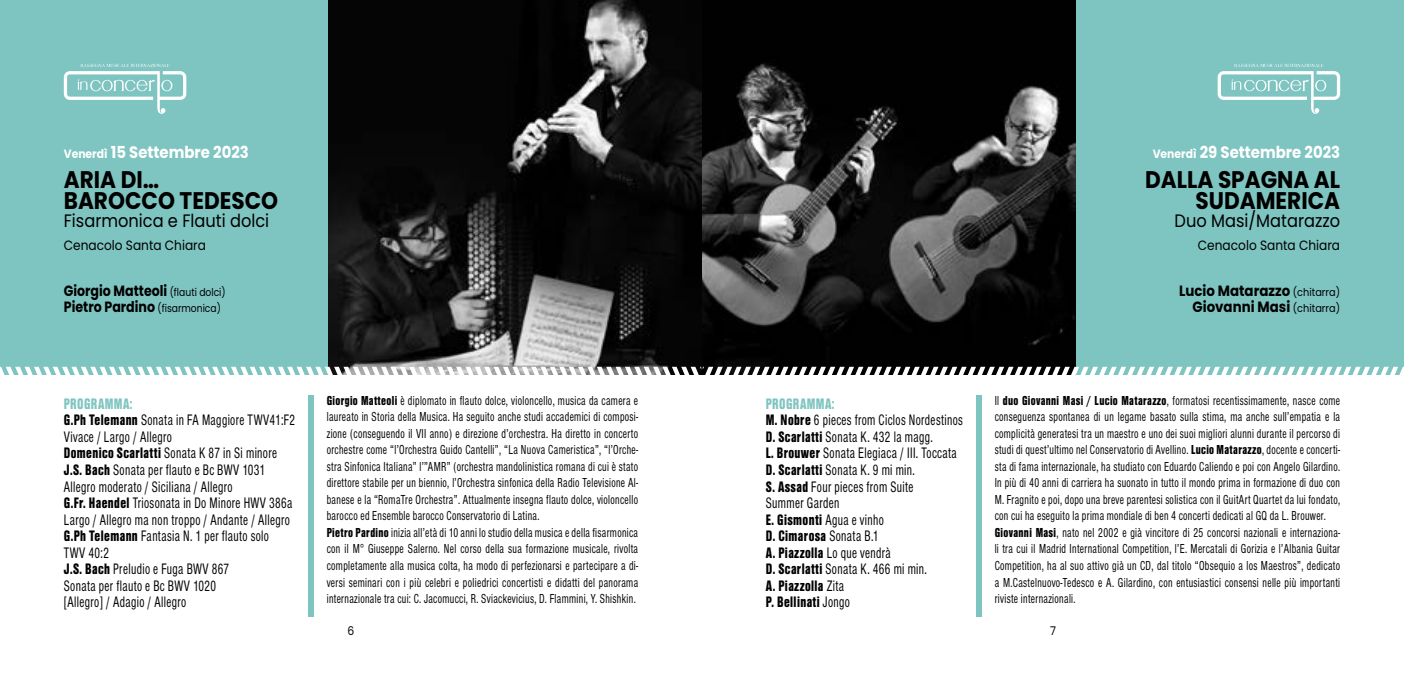
<style>
.page{position:relative;width:1404px;height:681px;background:#fff}
.page>*{position:absolute;margin:0;border:0;box-sizing:border-box;transform-origin:0 0}
.t1{font:700 24px/21.6px "Poppins";color:#000;text-align:right;scale:.9 1}
.t2{font:18px "Poppins";color:#000;scale:.9 1}
.t3{font:700 16.5px "Poppins";color:#fff;scale:.9 1}
.t4{font:condensed 15.75px/16.5px "Nimbus Sans TOT";letter-spacing:.03em;color:#000;scale:.8 1}
.t5{font:15.75px/16.5px "Nimbus Sans TOT Blac Cond";letter-spacing:.03em;color:#000;scale:.8 1}
.t6{font:15.75px "Nimbus Sans TOT Blac Cond";letter-spacing:.03em;color:#7ec4c0;scale:.8 1}
.t7{font:700 14.85px/16.5px "Poppins";color:#000;scale:.85 1}
.t8{font:700 14.85px/16.5px "Poppins";color:#000;text-align:right;scale:.9 1}
.t9{font:condensed 13.5px/16.5px "Nimbus Sans TOT";letter-spacing:.03em;color:#000;scale:.8 1}
.t10{font:13.5px "Poppins";color:#000;scale:.9 1}
.t11{font:12px "Poppins";color:#000;scale:.9 1}
.s1{font-size:12px}
.s2{font-weight:400;font-size:10.8px}
.s3{font-family:"Nimbus Sans TOT Blac Cond";font-stretch:normal}
.s4{font-family:"Nimbus Sans TOT";font-stretch:condensed}
</style>
<div class="page">
<div style="left:1072px;top:0;width:331px;height:374px;background:#7ec4c0"></div>
<svg style="left:1217px;top:64px;width:122px;height:50px"></svg>
<img style="left:331px;top:0;width:744px;height:366px">
<div style="left:975px;top:395px;width:6px;height:222px;background:#7ec4c0"></div>
<div style="left:308px;top:395px;width:6px;height:222px;background:#7ec4c0"></div>
<div style="left:0;top:0;width:331px;height:374px;background:#7ec4c0"></div>
<svg style="left:0;top:366px;width:1403px;height:9px"></svg>
<svg style="left:64px;top:64px;width:122px;height:50px"></svg>
<p class="t3" style="left:64px;top:142px;width:207px"><span class="s1">Venerdì</span> 15 Settembre 2023</p>
<h1 class="t1" style="left:64px;top:169px;width:240px;text-align:left">ARIA DI…<br>BAROCCO TEDESCO</h1>
<h2 class="t2" style="left:64px;top:210px;width:230px">Fisarmonica e Flauti dolci</h2>
<p class="t10" style="left:64px;top:237px;width:159px">Cenacolo Santa Chiara</p>
<p class="t7" style="left:64px;top:282px;width:192px">Giorgio Matteoli <span class="s2">(flauti dolci)<br></span>Pietro Pardino <span class="s2">(fisarmonica)</span></p>
<p class="t6" style="left:64px;top:394px;width:87px">PROGRAMMA:</p>
<p class="t4" style="left:64px;top:412px;width:291px"><span class="s3">G.Ph Telemann</span> Sonata in FA Maggiore TWV41:F2<br>Vivace / Largo / Allegro<br><span class="s3">Domenico Scarlatti</span> Sonata K 87 in Si minore <span class="s3">J.S. Bach</span> Sonata per flauto e Bc BWV 1031<br>Allegro moderato / Siciliana / Allegro<br><span class="s3">G.Fr. Haendel</span> Triosonata in Do Minore HWV 386a Largo / Allegro ma non troppo / Andante / Allegro <span class="s3">G.Ph Telemann</span> Fantasia N. 1 per flauto solo<br>TWV 40:2<br><span class="s3">J.S. Bach</span> Preludio e Fuga BWV 867<br>Sonata per flauto e Bc BWV 1020<br>[Allegro] / Adagio / Allegro</p>
<p class="t9" style="left:327px;top:392px;width:391px"><span class="s3">Giorgio Matteoli</span> è diplomato in flauto dolce, violoncello, musica da camera e laureato in Storia della Musica. Ha seguito anche studi accademici di composi&shy;zione (conseguendo il VII anno) e direzione d’orchestra. Ha diretto in concerto orchestre come “l’Orchestra Guido Cantelli”, “La Nuova Cameristica”, “l’Orche&shy;stra Sinfonica Italiana” l’”AMR” (orchestra mandolinistica romana di cui è stato direttore stabile per un biennio, l’Orchestra sinfonica della Radio Televisione Al&shy;banese e la “RomaTre Orchestra”. Attualmente insegna flauto dolce, violoncello barocco ed Ensemble barocco Conservatorio di Latina.<br><span class="s3">Pietro Pardino</span> inizia all’età di 10 anni lo studio della musica e della fisarmonica con il M° Giuseppe Salerno. Nel corso della sua formazione musicale, rivolta completamente alla musica colta, ha modo di perfezionarsi e partecipare a di&shy;versi seminari con i più celebri e poliedrici concertisti e didatti del panorama internazionale tra cui: C. Jacomucci, R. Sviackevicius, D. Flammini, Y. Shishkin.</p>
<p class="t11" style="left:347px;top:623px;width:9px">6</p>
<p class="t3" style="left:1152px;top:142px;width:210px"><span class="s1">Venerdì</span> 29 Settembre 2023</p>
<h1 class="t1" style="left:1145px;top:169px;width:218px">DALLA SPAGNA AL<br>SUDAMERICA</h1>
<h2 class="t2" style="left:1174px;top:210px;width:185px">Duo Masi/Matarazzo</h2>
<p class="t10" style="left:1197px;top:237px;width:159px">Cenacolo Santa Chiara</p>
<p class="t8" style="left:1178px;top:282px;width:180px">Lucio Matarazzo <span class="s2">(chitarra)<br></span>Giovanni Masi <span class="s2">(chitarra)</span></p>
<p class="t6" style="left:765px;top:394px;width:87px">PROGRAMMA:</p>
<p class="t4" style="left:765px;top:412px;width:248px"><span class="s3">M. Nobre</span> 6 pieces from Ciclos Nordestinos<br><span class="s3">D. Scarlatti</span> Sonata K. 432 la magg.<br><span class="s3">L. Brouwer</span> Sonata Elegiaca / III. Toccata<br><span class="s3">D. Scarlatti</span> Sonata K. 9 mi min.<br><span class="s3">S. Assad</span> Four pieces from Suite<br>Summer Garden</p>
<p class="t5" style="left:765px;top:511px;width:158px">E. Gismonti <span class="s4">Agua e vinho<br></span>D. Cimarosa <span class="s4">Sonata B.1<br></span>A. Piazzolla <span class="s4">Lo que vendrà</span></p>
<p class="t4" style="left:765px;top:560px;width:203px"><span class="s3">D. Scarlatti</span> Sonata K. 466 mi min.</p>
<p class="t5" style="left:765px;top:577px;width:107px">A. Piazzolla <span class="s4">Zita<br></span>P. Bellinati <span class="s4">Jongo</span></p>
<p class="t9" style="left:994px;top:392px;width:433px">Il <span class="s3">duo Giovanni Masi / Lucio Matarazzo</span>, formatosi recentissimamente, nasce come conseguenza spontanea di un legame basato sulla stima, ma anche sull’empatia e la complicità generatesi tra un maestro e uno dei suoi migliori alunni durante il percorso di studi di quest’ultimo nel Conservatorio di Avellino. <span class="s3">Lucio Matarazzo</span>, docente e concerti&shy;sta di fama internazionale, ha studiato con Eduardo Caliendo e poi con Angelo Gilardino.<br>In più di 40 anni di carriera ha suonato in tutto il mondo prima in formazione di duo con M. Fragnito e poi, dopo una breve parentesi solistica con il GuitArt Quartet da lui fondato, con cui ha eseguito la prima mondiale di ben 4 concerti dedicati al GQ da L. Brouwer.<br><span class="s3">Giovanni Masi</span>, nato nel 2002 e già vincitore di 25 concorsi nazionali e internaziona&shy;li tra cui il Madrid International Competition, l’E. Mercatali di Gorizia e l’Albania Guitar Competition, ha al suo attivo già un CD, dal titolo “Obsequio a los Maestros”, dedicato a M.Castelnuovo-Tedesco e A. Gilardino, con entusiastici consensi nelle più importanti riviste internazionali.</p>
<p class="t11" style="left:1049px;top:623px;width:8px">7</p>
</div>
